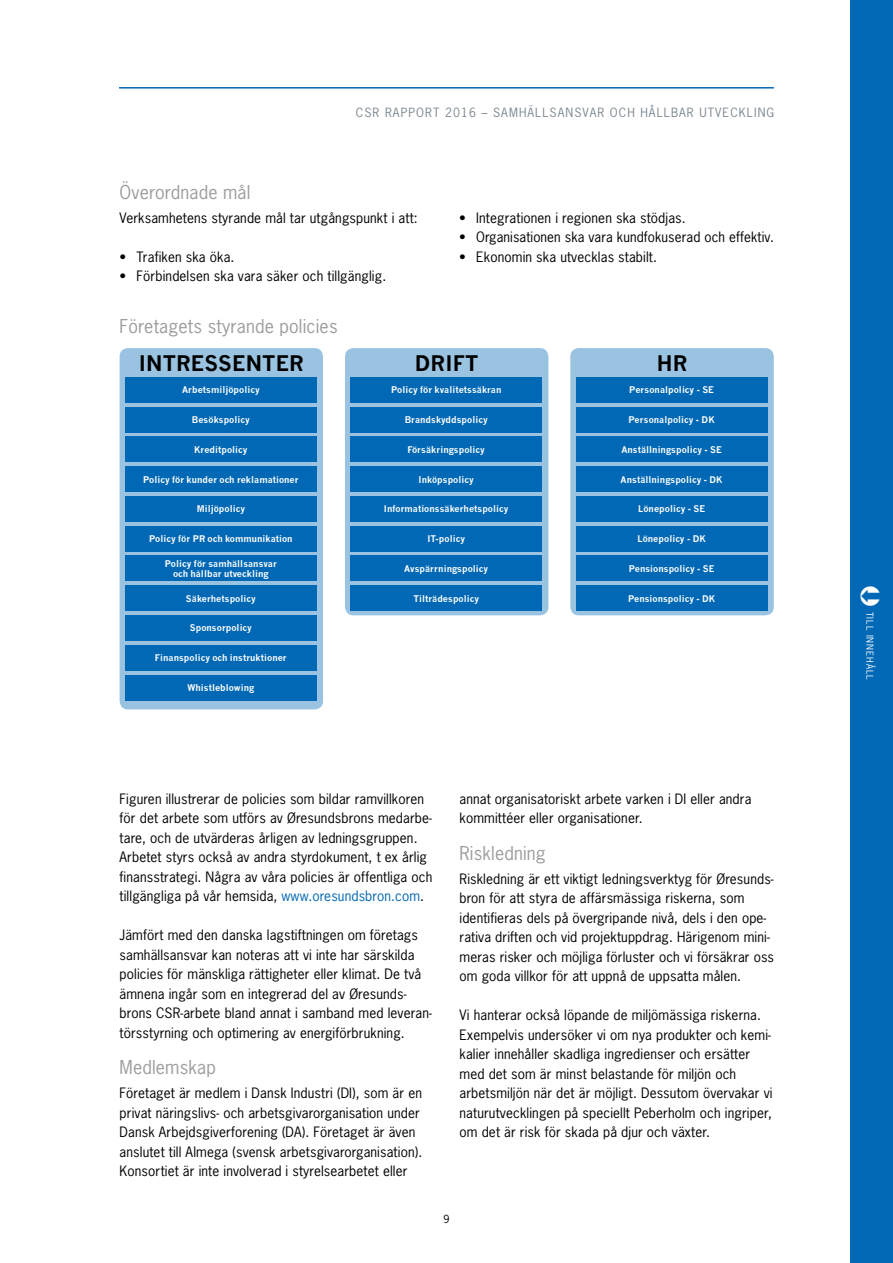
<style>
.page{position:relative;width:893px;height:1263px;background:#fff}
.page>*{position:absolute;margin:0;border:0;box-sizing:border-box;transform-origin:0 0}
.t1{font:700 21px "News Gothic";letter-spacing:.005em;color:#000}
.t2{font:18px "News Gothic";letter-spacing:.01em;color:#9d9d9c}
.t3{font:13.5px/19.5px "News Gothic";letter-spacing:.01em;color:#000}
.t4{font:12px "News Gothic";letter-spacing:.09em;color:#7c878e}
.t5{font:10.5px "News Gothic";color:#000}
.t6{font:700 9px/10.5px "News Gothic";letter-spacing:.005em;color:#fff;text-align:center}
.t7{font:9px "News Gothic";letter-spacing:.11em;color:#fff}
.s1{color:#0068b4}
</style>
<div class="page">
<div style="left:850px;top:0;width:43px;height:1263px;background:#0068b4"></div>
<hr style="left:119px;top:87px;width:655px;height:2px;background:#0068b4">
<div style="left:120px;top:348px;width:203px;height:361px;background:#99c3e1;border-radius:9px"></div>
<div style="left:345px;top:348px;width:203px;height:267px;background:#99c3e1;border-radius:9px"></div>
<div style="left:570px;top:348px;width:204px;height:267px;background:#99c3e1;border-radius:9px"></div>
<div style="left:125px;top:377px;width:192px;height:25px;background:#0068b4"></div>
<div style="left:350px;top:377px;width:192px;height:25px;background:#0068b4"></div>
<div style="left:576px;top:377px;width:191px;height:25px;background:#0068b4"></div>
<div style="left:125px;top:407px;width:192px;height:25px;background:#0068b4"></div>
<div style="left:350px;top:407px;width:192px;height:25px;background:#0068b4"></div>
<div style="left:576px;top:407px;width:191px;height:25px;background:#0068b4"></div>
<div style="left:125px;top:437px;width:192px;height:25px;background:#0068b4"></div>
<div style="left:350px;top:437px;width:192px;height:25px;background:#0068b4"></div>
<div style="left:576px;top:437px;width:191px;height:25px;background:#0068b4"></div>
<div style="left:125px;top:466px;width:192px;height:26px;background:#0068b4"></div>
<div style="left:350px;top:466px;width:192px;height:26px;background:#0068b4"></div>
<div style="left:576px;top:466px;width:191px;height:26px;background:#0068b4"></div>
<div style="left:125px;top:496px;width:192px;height:26px;background:#0068b4"></div>
<div style="left:350px;top:496px;width:192px;height:26px;background:#0068b4"></div>
<div style="left:576px;top:496px;width:191px;height:26px;background:#0068b4"></div>
<div style="left:125px;top:526px;width:192px;height:25px;background:#0068b4"></div>
<div style="left:350px;top:526px;width:192px;height:25px;background:#0068b4"></div>
<div style="left:576px;top:526px;width:191px;height:25px;background:#0068b4"></div>
<div style="left:125px;top:556px;width:192px;height:25px;background:#0068b4"></div>
<div style="left:350px;top:556px;width:192px;height:25px;background:#0068b4"></div>
<div style="left:576px;top:556px;width:191px;height:25px;background:#0068b4"></div>
<div style="left:125px;top:586px;width:192px;height:25px;background:#0068b4"></div>
<div style="left:350px;top:586px;width:192px;height:25px;background:#0068b4"></div>
<div style="left:576px;top:586px;width:191px;height:25px;background:#0068b4"></div>
<div style="left:125px;top:615px;width:192px;height:26px;background:#0068b4"></div>
<div style="left:125px;top:645px;width:192px;height:25px;background:#0068b4"></div>
<div style="left:125px;top:675px;width:192px;height:25px;background:#0068b4"></div>
<p class="t4" style="left:356px;top:105px;width:420px">CSR RAPPORT 2016 – SAMHÄLLSANSVAR OCH HÅLLBAR UTVECKLING</p>
<h2 class="t2" style="left:120px;top:181px;width:132px">Överordnade mål</h2>
<p class="t3" style="left:120px;top:207px;width:300px">Verksamhetens styrande mål tar utgångspunkt i att:</p>
<p class="t3" style="left:120px;top:246px;width:116px">• Trafiken ska öka.</p>
<p class="t3" style="left:120px;top:266px;width:268px">• Förbindelsen ska vara säker och tillgänglig.</p>
<h2 class="t2" style="left:120px;top:314px;width:220px">Företagets styrande policies</h2>
<p class="t3" style="left:459px;top:207px;width:228px">• Integrationen i regionen ska stödjas.</p>
<p class="t3" style="left:459px;top:227px;width:316px">• Organisationen ska vara kundfokuserad och effektiv.</p>
<p class="t3" style="left:459px;top:246px;width:199px">• Ekonomin ska utvecklas stabilt.</p>
<h1 class="t1" style="left:139px;top:351px;width:166px">INTRESSENTER</h1>
<h1 class="t1" style="left:415px;top:351px;width:65px">DRIFT</h1>
<h1 class="t1" style="left:657px;top:351px;width:32px">HR</h1>
<p class="t6" style="left:182px;top:385px;width:79px">Arbetsmiljöpolicy</p>
<p class="t6" style="left:391px;top:385px;width:112px">Policy för kvalitetssäkran</p>
<p class="t6" style="left:629px;top:385px;width:86px">Personalpolicy - SE</p>
<p class="t6" style="left:192px;top:414px;width:59px">Besökspolicy</p>
<p class="t6" style="left:405px;top:414px;width:84px">Brandskyddspolicy</p>
<p class="t6" style="left:628px;top:414px;width:88px">Personalpolicy - DK</p>
<p class="t6" style="left:194px;top:444px;width:55px">Kreditpolicy</p>
<p class="t6" style="left:408px;top:444px;width:79px">Försäkringspolicy</p>
<p class="t6" style="left:621px;top:444px;width:102px">Anställningspolicy - SE</p>
<p class="t6" style="left:143px;top:474px;width:157px">Policy för kunder och reklamationer</p>
<p class="t6" style="left:419px;top:474px;width:57px">Inköpspolicy</p>
<p class="t6" style="left:621px;top:474px;width:103px">Anställningspolicy - DK</p>
<p class="t6" style="left:197px;top:504px;width:50px">Miljöpolicy</p>
<p class="t6" style="left:384px;top:504px;width:126px">Informationssäkerhetspolicy</p>
<p class="t6" style="left:638px;top:504px;width:68px">Lönepolicy - SE</p>
<p class="t6" style="left:149px;top:533px;width:145px">Policy för PR och kommunikation</p>
<p class="t6" style="left:427px;top:533px;width:39px">IT-policy</p>
<p class="t6" style="left:637px;top:533px;width:70px">Lönepolicy - DK</p>
<p class="t6" style="left:165px;top:558px;width:113px">Policy för samhällsansvar och hållbar utveckling</p>
<p class="t6" style="left:404px;top:563px;width:86px">Avspärrningspolicy</p>
<p class="t6" style="left:629px;top:563px;width:87px">Pensionspolicy - SE</p>
<p class="t6" style="left:186px;top:593px;width:71px">Säkerhetspolicy</p>
<p class="t6" style="left:413px;top:593px;width:67px">Tilträdespolicy</p>
<p class="t6" style="left:628px;top:593px;width:89px">Pensionspolicy - DK</p>
<p class="t6" style="left:190px;top:623px;width:64px">Sponsorpolicy</p>
<p class="t6" style="left:155px;top:652px;width:133px">Finanspolicy och instruktioner</p>
<p class="t6" style="left:187px;top:682px;width:68px">Whistleblowing</p>
<p class="t3" style="left:120px;top:789px;width:314px">Figuren illustrerar de policies som bildar ramvillkoren för det arbete som utförs av Øresundsbrons medarbe&shy;tare, och de utvärderas årligen av ledningsgruppen.<br>Arbetet styrs också av andra styrdokument, t ex årlig finansstrategi. Några av våra policies är offentliga och tillgängliga på vår hemsida, <span class="s1">www.oresundsbron.com</span>.</p>
<p class="t3" style="left:120px;top:925px;width:314px">Jämfört med den danska lagstiftningen om företags samhällsansvar kan noteras att vi inte har särskilda policies för mänskliga rättigheter eller klimat. De två ämnena ingår som en integrerad del av Øresunds&shy;brons CSR-arbete bland annat i samband med leveran&shy;törsstyrning och optimering av energiförbrukning.</p>
<h2 class="t2" style="left:120px;top:1056px;width:98px">Medlemskap</h2>
<p class="t3" style="left:120px;top:1083px;width:304px">Företaget är medlem i Dansk Industri (DI), som är en privat näringslivs- och arbetsgivarorganisation under Dansk Arbejdsgiverforening (DA). Företaget är även anslutet till Almega (svensk arbetsgivarorganisation).<br>Konsortiet är inte involverad i styrelsearbetet eller</p>
<p class="t3" style="left:459px;top:789px;width:293px">annat organisatoriskt arbete varken i DI eller andra kommittéer eller organisationer.</p>
<h2 class="t2" style="left:459px;top:841px;width:88px">Riskledning</h2>
<p class="t3" style="left:459px;top:868px;width:316px">Riskledning är ett viktigt ledningsverktyg för Øresunds&shy;bron för att styra de affärsmässiga riskerna, som identifieras dels på övergripande nivå, dels i den ope&shy;rativa driften och vid projektuppdrag. Härigenom mini&shy;meras risker och möjliga förluster och vi försäkrar oss om goda villkor för att uppnå de uppsatta målen.</p>
<p class="t3" style="left:459px;top:1005px;width:314px">Vi hanterar också löpande de miljömässiga riskerna.<br>Exempelvis undersöker vi om nya produkter och kemi&shy;kalier innehåller skadliga ingredienser och ersätter med det som är minst belastande för miljön och arbetsmiljön när det är möjligt. Dessutom övervakar vi naturutvecklingen på speciellt Peberholm och ingriper, om det är risk för skada på djur och växter.</p>
<p class="t5" style="left:443px;top:1212px;width:8px">9</p>
<p class="t7" style="left:876px;top:612px;width:70px;rotate:90deg">TILL INNEHÅLL</p>
</div>
